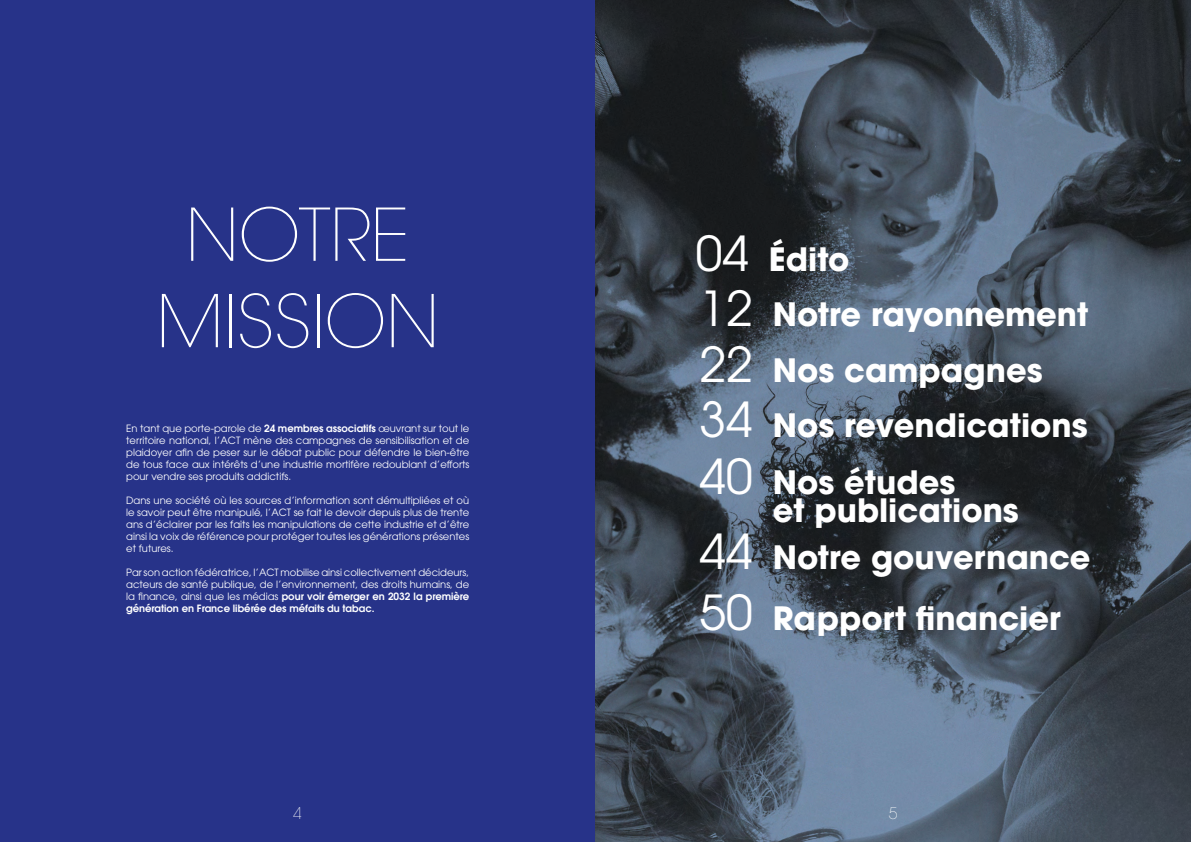
<style>
.page{position:relative;width:1191px;height:842px;background:#fff}
.page>*{position:absolute;margin:0;border:0;box-sizing:border-box;transform-origin:0 0}
.t1{font:200 72px/86.4px "ITC Avant Garde Std";color:#fff;text-align:center}
.t2{font:48px/55.4px "ITC Avant Garde Std";color:#fff}
.t3{font:700 32px/46.4px "ITC Avant Garde Std";color:#fff;text-align:center}
.t4{font:200 16px "ITC Avant Garde Std";color:#fff}
.t5{font:10px/12px "ITC Avant Garde Pro";color:#fff;text-align:justify}
.t6{font:600 10px/12px "ITC Avant Garde Std";color:#fff}
.s1{font-family:"ITC Avant Garde Std";font-weight:600}
.s2{font-family:"ITC Avant Garde Pro";font-weight:400}
.s3{font-weight:400;font-size:48px}
</style>
<div class="page">
<div style="left:0;top:0;width:595px;height:842px;background:#273389"></div>
<img style="left:595px;top:0;width:596px;height:842px">
<h1 class="t1" style="left:156px;top:192px;width:284px">NOTRE<br>MISSION</h1>
<p class="t5" style="left:126px;top:423px;width:345px">En tant que porte-parole de <span class="s1">24 membres associatifs</span> œuvrant sur tout le territoire national, l’ACT mène des campagnes de sensibilisation et de plaidoyer afin de peser sur le débat public pour défendre le bien-être de tous face aux intérêts d’une industrie mortifère redoublant d’efforts pour vendre ses produits addictifs.</p>
<p class="t5" style="left:126px;top:495px;width:345px">Dans une société où les sources d’information sont démultipliées et où le savoir peut être manipulé, l’ACT se fait le devoir depuis plus de trente ans d’éclairer par les faits les manipulations de cette industrie et d’être ainsi la voix de référence pour protéger toutes les générations présentes et futures.</p>
<p class="t5" style="left:126px;top:567px;width:344px">Par son action fédératrice, l’ACT mobilise ainsi collectivement décideurs, acteurs de santé publique, de l’environnement, des droits humains, de</p>
<p class="t6" style="left:126px;top:591px;width:344px"><span class="s2">la finance, ainsi que les médias</span> pour voir émerger en 2032 la première génération en France libérée des méfaits du tabac.</p>
<h2 class="t2" style="left:696px;top:225px;width:58px">04<br>12</h2>
<h3 class="t3" style="left:769px;top:235px;width:82px">Édito</h3>
<h3 class="t3" style="left:772px;top:291px;width:317px">Notre rayonnement</h3>
<h3 class="t3" style="left:699px;top:346px;width:345px"><span class="s3">22</span> Nos campagnes</h3>
<h3 class="t3" style="left:699px;top:402px;width:390px"><span class="s3">34</span> Nos revendications</h3>
<h3 class="t3" style="left:699px;top:459px;width:257px"><span class="s3">40</span> Nos études</h3>
<h3 class="t3" style="left:699px;top:487px;width:392px">et publications<br><span class="s3">44</span> Notre gouvernance</h3>
<h3 class="t3" style="left:699px;top:595px;width:363px"><span class="s3">50</span> Rapport financier</h3>
<h3 class="t4" style="left:293px;top:803px;width:10px">4</h3>
<h3 class="t4" style="left:888px;top:803px;width:10px">5</h3>
</div>
